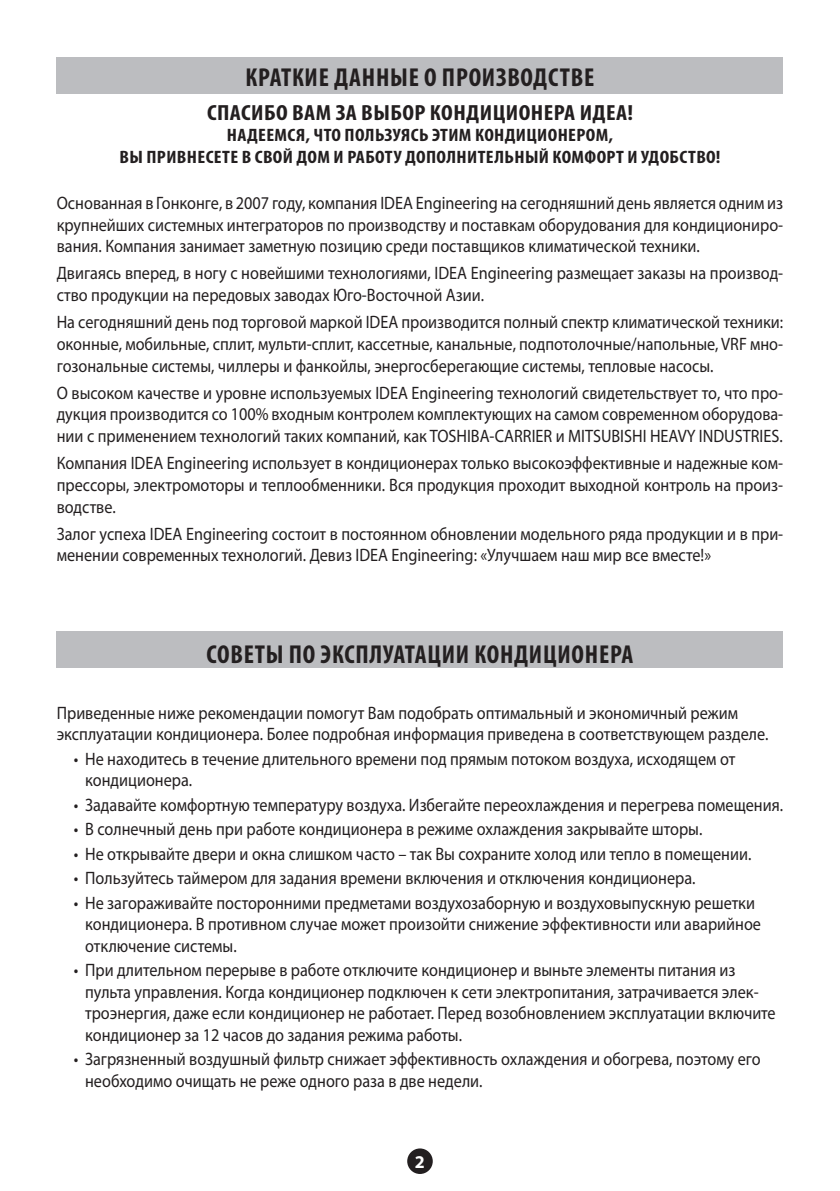
<style>
.page{position:relative;width:840px;height:1191px;background:#fff}
.page>*{position:absolute;margin:0;border:0;box-sizing:border-box;transform-origin:0 0}
.t1{font:700 condensed 26px "Myriad Pro";letter-spacing:.03em;color:#231f20}
.t2{font:700 condensed 22px "Myriad Pro";letter-spacing:.02em;color:#231f20;scale:1.1 1}
.t3{font:18px/21.6px "Myriad Pro";color:#231f20;scale:.9 1}
.t4{font:700 condensed 18px "Myriad Pro";letter-spacing:.02em;color:#231f20;scale:1.1 1}
.t5{font:700 18px "Myriad Pro";color:#fff}
</style>
<div class="page">
<div style="left:407px;top:1148px;width:25px;height:26px;background:#231f20;border-radius:50%"></div>
<div style="left:57px;top:57px;width:725px;height:37px;background:#bcbdc0"></div>
<div style="left:57px;top:631px;width:725px;height:37px;background:#bcbdc0"></div>
<h1 class="t1" style="left:245px;top:61px;width:350px">КРАТКИЕ ДАННЫЕ О ПРОИЗВОДСТВЕ</h1>
<p class="t2" style="left:207px;top:99px;width:388px">СПАСИБО ВАМ ЗА ВЫБОР КОНДИЦИОНЕРА ИДЕА!</p>
<p class="t4" style="left:227px;top:124px;width:20px">Надеемс</p>
<p class="t4" style="left:296px;top:124px;width:142px">я, что пользуясь этим</p>
<p class="t4" style="left:475px;top:124px;width:2px">кондиционером</p>
<p class="t4" style="left:608px;top:124px;width:6px">,</p>
<p class="t4" style="left:119px;top:146px;width:34px">Вы привнесете</p>
<p class="t4" style="left:241px;top:146px;width:57px">всво йдом</p>
<p class="t4" style="left:333px;top:146px;width:15px">и работ</p>
<p class="t4" style="left:393px;top:146px;width:21px">у допо</p>
<p class="t4" style="left:446px;top:146px;width:19px">лните</p>
<p class="t4" style="left:494px;top:146px;width:57px">льныйком</p>
<p class="t4" style="left:584px;top:146px;width:18px">форт</p>
<p class="t4" style="left:627px;top:146px;width:28px">и удобство</p>
<p class="t4" style="left:715px;top:146px;width:6px">!</p>
<p class="t3" style="left:57px;top:192px;width:808px;text-align:justify">Основанная в Гонконге, в 2007 году, компания IDEA Engineering на сегодняшний день является одним из крупнейших системных интеграторов по производству и поставкам оборудования для кондициониро&shy;вания. Компания занимает заметную позицию среди поставщиков климатической техники.</p>
<p class="t3" style="left:57px;top:262px;width:808px">Двигаясь вперед, в ногу с новейшими технологиями, IDEA Engineering размещает заказы на производ&shy;ство продукции на передовых заводах Юго-Восточной Азии.</p>
<p class="t3" style="left:57px;top:311px;width:808px;text-align:justify">На сегодняшний день под торговой маркой IDEA производится полный спектр климатической техники: оконные, мобильные, сплит, мульти-сплит, кассетные, канальные, подпотолочные/напольные, VRF мно&shy;гозональные системы, чиллеры и фанкойлы, энергосберегающие системы, тепловые насосы.</p>
<p class="t3" style="left:57px;top:382px;width:808px;text-align:justify">О высоком качестве и уровне используемых IDEA Engineering технологий свидетельствует то, что про&shy;дукция производится со 100% входным контролем комплектующих на самом современном оборудова&shy;нии с применением технологий таких компаний, как TOSHIBA-CARRIER и MITSUBISHI HEAVY INDUSTRIES.</p>
<p class="t3" style="left:57px;top:452px;width:808px;text-align:justify">Компания IDEA Engineering использует в кондиционерах только высокоэффективные и надежные ком&shy;прессоры, электромоторы и теплообменники. Вся продукция проходит выходной контроль на произ&shy;водстве.</p>
<p class="t3" style="left:57px;top:522px;width:808px">Залог успеха IDEA Engineering состоит в постоянном обновлении модельного ряда продукции и в при&shy;менении современных технологий. Девиз IDEA Engineering: «Улучшаем наш мир все вместе!»</p>
<h1 class="t1" style="left:206px;top:638px;width:427px">СОВЕТЫ ПО ЭКСПЛУАТАЦИИ КОНДИЦИОНЕРа</h1>
<p class="t3" style="left:57px;top:701px;width:792px">Приведенные ниже рекомендации помогут Вам подобрать оптимальный и экономичный режим эксплуатации кондиционера. Более подробная информация приведена в соответствующем разделе.</p>
<p class="t3" style="left:85px;top:747px;width:723px;text-indent:-11px">• Не находитесь в течение длительного времени под прямым потоком воздуха, исходящем от кондиционера.</p>
<p class="t3" style="left:74px;top:793px;width:789px">• Задавайте комфортную температуру воздуха. Избегайте переохлаждения и перегрева помещения.</p>
<p class="t3" style="left:74px;top:818px;width:699px">• В солнечный день при работе кондиционера в режиме охлаждения закрывайте шторы.</p>
<p class="t3" style="left:74px;top:842px;width:754px">• Не открывайте двери и окна слишком часто – так Вы сохраните холод или тепло в помещении.</p>
<p class="t3" style="left:74px;top:867px;width:692px">• Пользуйтесь таймером для задания времени включения и отключения кондиционера.</p>
<p class="t3" style="left:85px;top:891px;width:752px;text-indent:-11px">• Не загораживайте посторонними предметами воздухозаборную и воздуховыпускную решетки кондиционера. В противном случае может произойти снижение эффективности или аварийное отключение системы.</p>
<p class="t3" style="left:85px;top:959px;width:768px;text-indent:-11px">• При длительном перерыве в работе отключите кондиционер и выньте элементы питания из пульта управления. Когда кондиционер подключен к сети электропитания, затрачивается элек&shy;троэнергия, даже если кондиционер не работает. Перед возобновлением эксплуатации включите кондиционер за 12 часов до задания режима работы.</p>
<p class="t3" style="left:85px;top:1048px;width:751px;text-indent:-11px">• Загрязненный воздушный фильтр снижает эффективность охлаждения и обогрева, поэтому его необходимо очищать не реже одного раза в две недели.</p>
<p class="t5" style="left:415px;top:1150px;width:11px">2</p>
</div>
